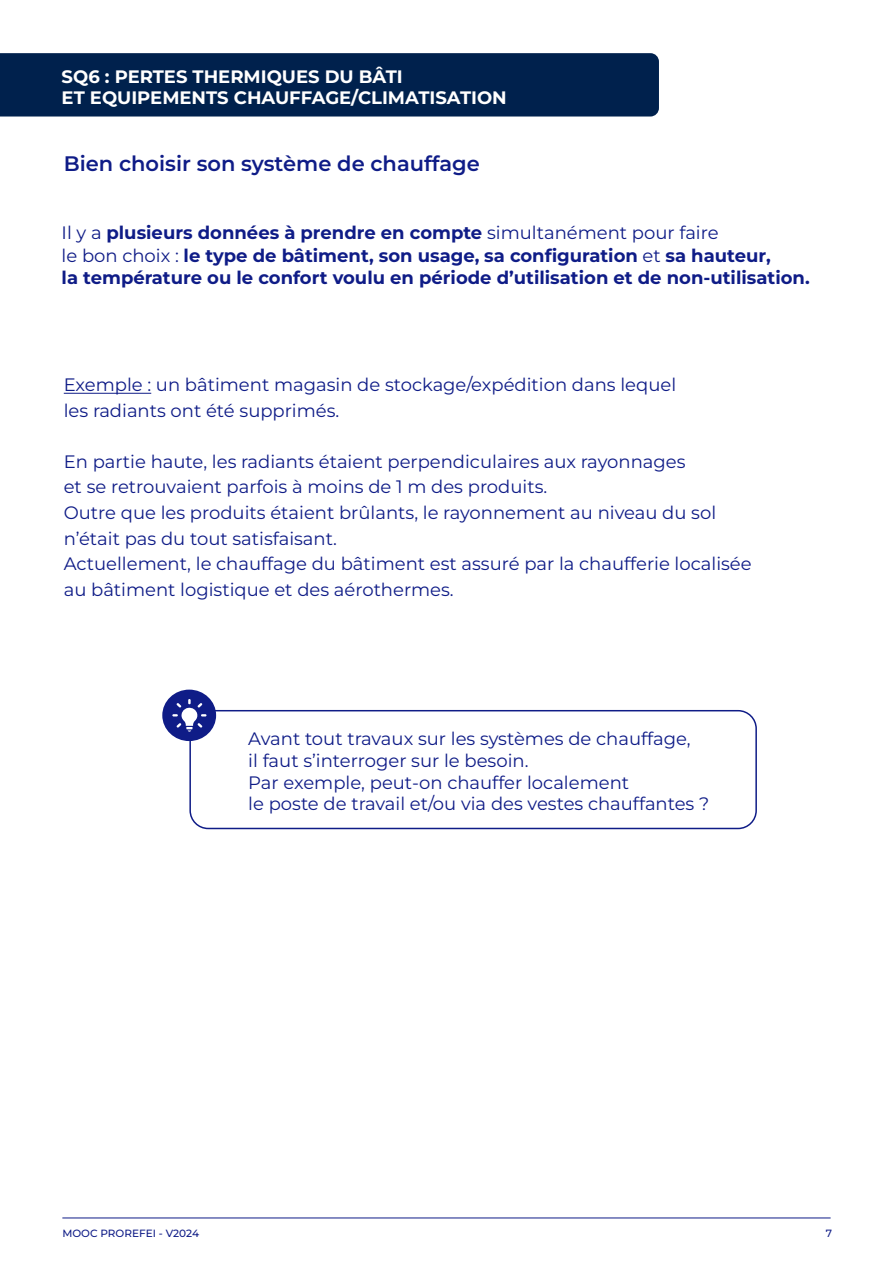
<style>
.page{position:relative;width:893px;height:1263px;background:#fff}
.page>*{position:absolute;margin:0;border:0;box-sizing:border-box;transform-origin:0 0}
.t1{font:600 21px "Montserrat";color:#0f1c87}
.t2{font:18px/25.5px "Montserrat";color:#0f1c87}
.t3{font:700 18px/22.5px "Montserrat";color:#0f1c87}
.t4{font:700 18px/21.6px "Montserrat";color:#fff}
.t5{font:500 10.5px "Montserrat";color:#0f1c87}
.s1{font-weight:400}
</style>
<div class="page">
<hr style="left:62px;top:1217px;width:769px;height:1px;background:#0f1c87">
<div style="left:0;top:53px;width:659px;height:64px;background:#00214d"></div>
<hr style="left:64px;top:393px;width:87px;height:1px;background:#0f1c87">
<div style="left:189px;top:710px;width:568px;height:119px;border:2px solid #0f1c87;border-radius:18px"></div>
<div style="left:162px;top:690px;width:54px;height:51px;background:#0f1c87;border-radius:50%"></div>
<svg style="left:172px;top:699px;width:34px;height:33px"></svg>
<p class="t4" style="left:62px;top:65px;width:447px">SQ6 : PERTES THERMIQUES DU BÂTI<br>ET EQUIPEMENTS CHAUFFAGE/CLIMATISATION</p>
<p class="t1" style="left:64px;top:149px;width:418px">Bien choisir son système de chauffage</p>
<p class="t3" style="left:62px;top:221px;width:750px"><span class="s1">Il y a</span> plusieurs données à prendre en compte <span class="s1">simultanément pour faire<br>le bon choix :</span> le type de bâtiment, son usage, sa configuration <span class="s1">et</span> sa hauteur,<br>la température ou le confort voulu en période d’utilisation et de non-utilisation.</p>
<p class="t2" style="left:64px;top:372px;width:614px">Exemple : un bâtiment magasin de stockage/expédition dans lequel les radiants ont été supprimés.</p>
<p class="t2" style="left:64px;top:448px;width:689px">En partie haute, les radiants étaient perpendiculaires aux rayonnages<br>et se retrouvaient parfois à moins de 1 m des produits.<br>Outre que les produits étaient brûlants, le rayonnement au niveau du sol n’était pas du tout satisfaisant.<br>Actuellement, le chauffage du bâtiment est assuré par la chaufferie localisée au bâtiment logistique et des aérothermes.</p>
<p class="t2" style="left:248px;top:728px;width:462px;line-height:21.6px">Avant tout travaux sur les systèmes de chauffage,<br>il faut s’interroger sur le besoin.<br>Par exemple, peut-on chauffer localement<br>le poste de travail et/ou via des vestes chauffantes ?</p>
<p class="t5" style="left:62px;top:1226px;width:138px">MOOC PROREFEI - V2024</p>
<p class="t5" style="left:826px;top:1226px;width:8px">7</p>
</div>
